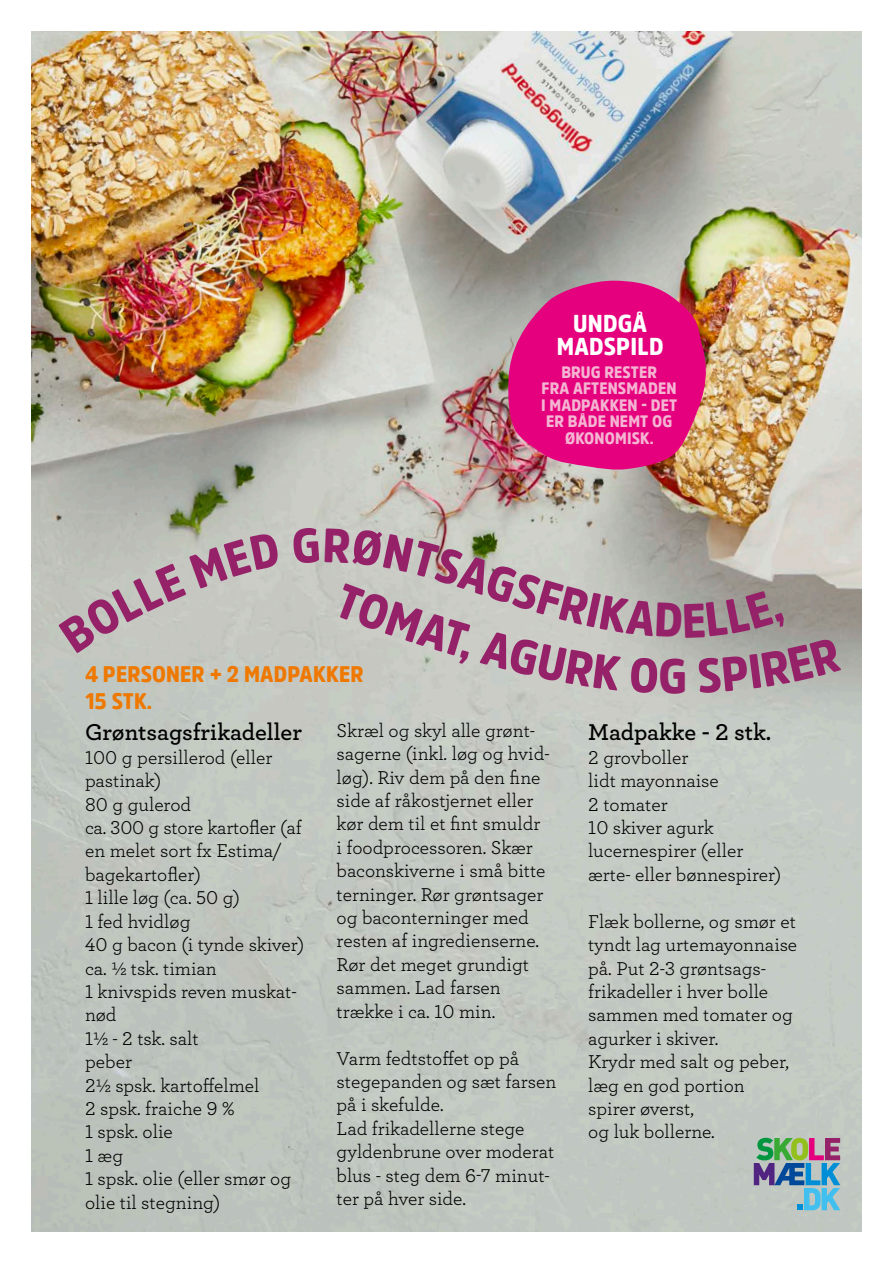
<style>
.page{position:relative;width:893px;height:1263px;background:#fff}
.page>*{position:absolute;margin:0;border:0;box-sizing:border-box;transform-origin:0 0}
.t1{font:900 48px "Amsi Pro Narw";color:#952168}
.t2{font:900 24.3px/22.8px "Amsi Pro Narw";letter-spacing:.01em;color:#fff;text-align:center}
.t3{font:600 24px "Archer";color:#000}
.t4{font:900 22.5px "Amsi Pro Narw";letter-spacing:.01em;color:#ee7800}
.t5{font:19.5px/23.4px "Archer";color:#000}
.t6{font:900 16.5px/16.5px "Amsi Pro Narw";letter-spacing:.01em;color:#f5b4d2;text-align:center}
</style>
<div class="page">
<img style="left:32px;top:32px;width:829px;height:1199px">
<img style="left:508px;top:280px;width:203px;height:191px">
<svg style="left:754px;top:1138px;width:86px;height:72px;background:#84a1a9"></svg>
<svg style="left:58px;top:532px;width:222px;height:121px;background:#c4c5bf"></svg>
<svg style="left:292px;top:527px;width:27px;height:37px"></svg>
<svg style="left:325px;top:528px;width:516px;height:165px;background:#bebeb7"></svg>
<p class="t2" style="left:557px;top:311px;width:108px">UNDGÅ<br>MADSPILD</p>
<p class="t6" style="left:541px;top:363px;width:138px">BRUG RESTER<br>FRA AFTENSMADEN<br>I MADPAKKEN - DET<br>ER BÅDE NEMT OG<br>ØKONOMISK.</p>
<p class="t4" style="left:85px;top:659px;width:280px">4 PERSONER + 2 MADPAKKER</p>
<h1 class="t1" style="left:659px;top:643px;width:30px">G</h1>
<p class="t4" style="left:85px;top:685px;width:69px">15 STK.</p>
<p class="t3" style="left:85px;top:714px;width:219px">Grøntsagsfrikadeller</p>
<p class="t5" style="left:85px;top:745px;width:221px">100 g persillerod (eller pastinak)<br>80 g gulerod<br>ca. 300 g store kartofler (af en melet sort fx Estima/ bagekartofler)<br>1 lille løg (ca. 50 g)<br>1 fed hvidløg<br>40 g bacon (i tynde skiver) ca. ½ tsk. timian<br>1 knivspids reven muskat&shy;nød<br>1½ - 2 tsk. salt<br>peber<br>2½ spsk. kartoffelmel<br>2 spsk. fraiche 9 %<br>1 spsk. olie<br>1 æg<br>1 spsk. olie (eller smør og olie til stegning)</p>
<p class="t5" style="left:337px;top:718px;width:215px">Skræl og skyl alle grønt&shy;sagerne (inkl. løg og hvid&shy;løg). Riv dem på den fine side af råkostjernet eller kør dem til et fint smuldr i foodprocessoren. Skær baconskiverne i små bitte terninger. Rør grøntsager og baconterninger med resten af ingredienserne.<br>Rør det meget grundigt sammen. Lad farsen trække i ca. 10 min.</p>
<p class="t5" style="left:337px;top:1045px;width:221px">Varm fedtstoffet op på stegepanden og sæt farsen på i skefulde.<br>Lad frikadellerne stege gyldenbrune over moderat blus - steg dem 6-7 minut&shy;ter på hver side.</p>
<p class="t3" style="left:588px;top:714px;width:185px">Madpakke - 2 stk.</p>
<p class="t5" style="left:588px;top:745px;width:195px">2 grovboller<br>lidt mayonnaise<br>2 tomater<br>10 skiver agurk lucernespirer (eller ærte- eller bønnespirer)</p>
<p class="t5" style="left:588px;top:908px;width:210px">Flæk bollerne, og smør et tyndt lag urtemayonnaise på. Put 2-3 grøntsags&shy;frikadeller i hver bolle sammen med tomater og agurker i skiver.<br>Krydr med salt og peber, læg en god portion<br>spirer øverst,<br>og luk bollerne.</p>
</div>
